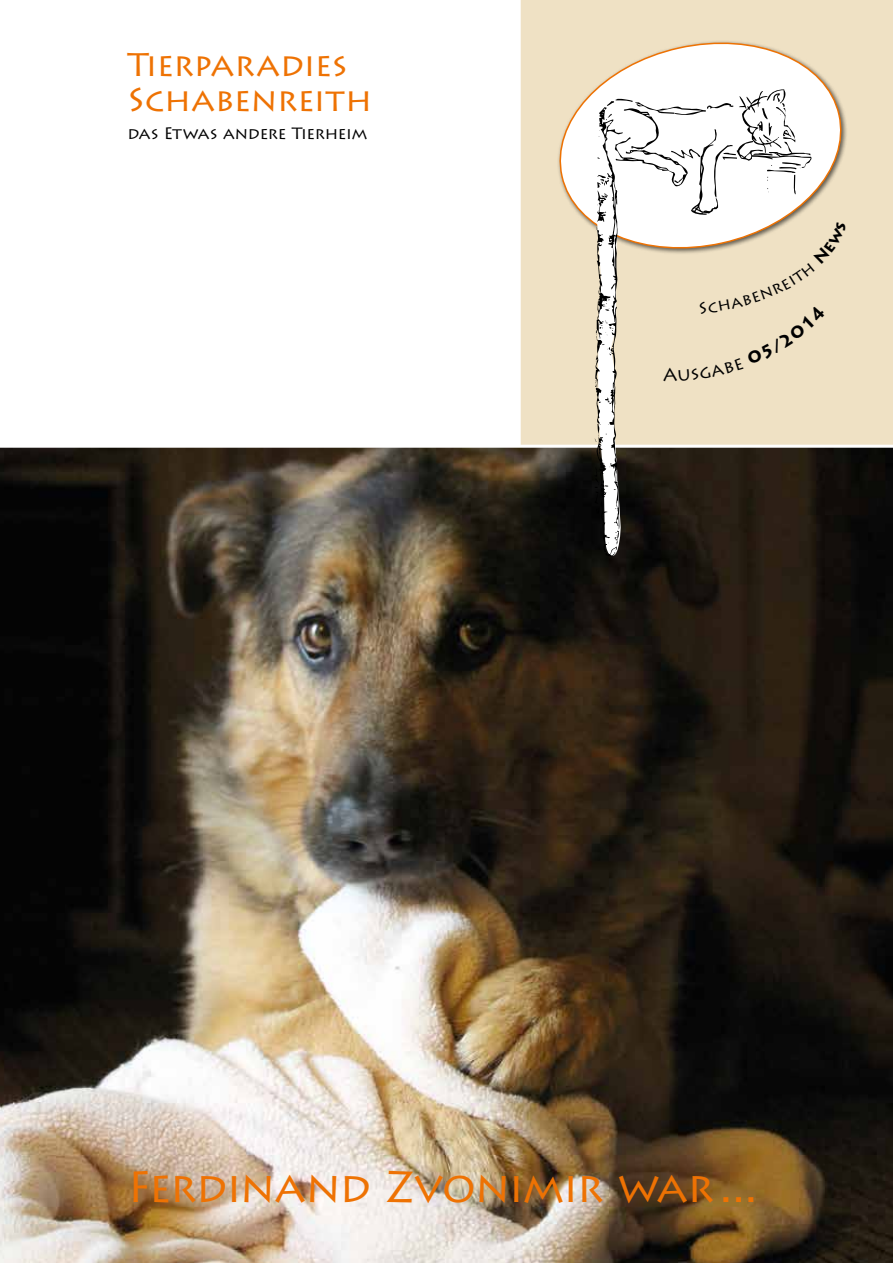
<style>
.page{position:relative;width:893px;height:1263px;background:#fff}
.page>*{position:absolute;margin:0;border:0;box-sizing:border-box;transform-origin:0 0}
.t1{font:43.5px "Lithos Pro";letter-spacing:-.025em;color:#ee7203}
.t2{font:33px/34.5px "Lithos Pro";letter-spacing:-.005em;color:#ee7203}
.t3{font:16.5px "Lithos Pro";letter-spacing:-.02em;color:#000}
</style>
<div class="page">
<div style="left:520px;top:0;width:373px;height:993px;background:#efe1c4"></div>
<hr style="left:518px;top:0;width:3px;height:446px;background:#fff">
<img style="left:0;top:448px;width:893px;height:815px">
<svg style="left:558px;top:41px;width:289px;height:186px"></svg>
<hr style="left:0;top:445px;width:893px;height:3px;background:#fff">
<svg style="left:593px;top:89px;width:218px;height:468px"></svg>
<svg style="left:663px;top:221px;width:184px;height:161px"></svg>
<p class="t2" style="left:127px;top:48px;width:246px">Tierparadies<br>Schabenreith</p>
<p class="t3" style="left:127px;top:124px;width:241px">das Etwas andere Tierheim</p>
<h1 class="t1" style="left:128px;top:1162px;width:631px">Ferdinand Zvonimir war ...</h1>
</div>
